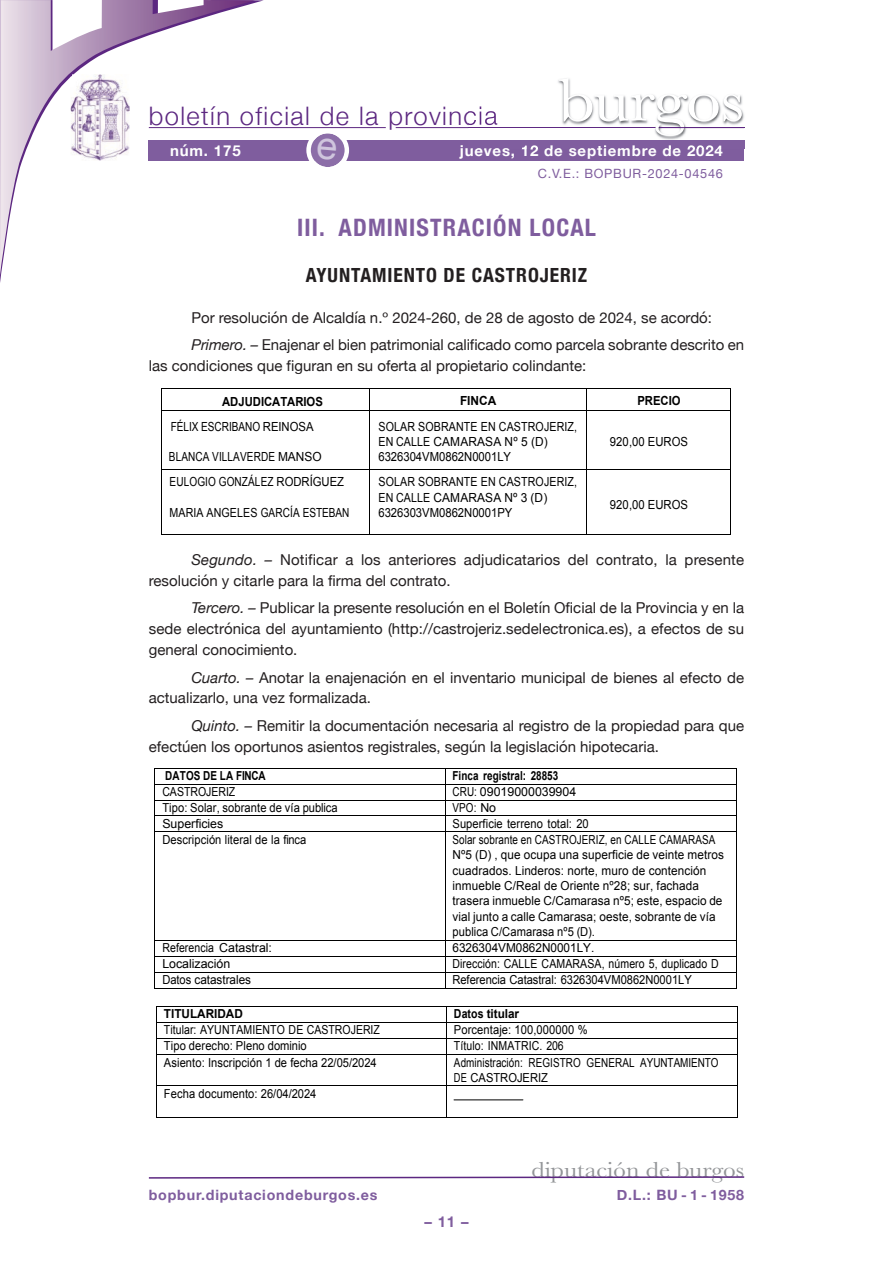
<style>
.page{position:relative;width:893px;height:1263px;background:#fff}
.page>*{position:absolute;margin:0;border:0;box-sizing:border-box;transform-origin:0 0}
.t1{font:63px "Baskerville";letter-spacing:-.01em;color:#fff;scale:1.12 1}
.t2{font:300 25.5px "Helvetica Neue";letter-spacing:.055em;color:#5c2781}
.t3{font:700 condensed 24px "Helvetica Neue";letter-spacing:.05em;color:#7f5d9e}
.t4{font:22.5px "Baskerville";color:#939598;scale:1.12 1}
.t5{font:700 condensed 19.5px "Helvetica Neue";letter-spacing:.05em;color:#231f20}
.t6{font:15px/21px "Helvetica Neue";color:#231f20}
.t7{font:700 15px "Helvetica Neue";letter-spacing:.055em;color:#fff}
.t8{font:700 15px "Helvetica Neue";color:#7f5d9e}
.t9{font:700 14.25px "Helvetica Neue";letter-spacing:.055em;color:#7f5d9e}
.t10{font:12.75px "Helvetica Neue";letter-spacing:.055em;color:#7f5d9e}
.t11{font:12.6px/15.5px "Arial";letter-spacing:.01em;color:#000;scale:.85 1}
.t12{font:12.6px "Arial";letter-spacing:.01em;color:#000;scale:.8 1}
.t13{font:12.6px "Arial";letter-spacing:.01em;color:#000;scale:.9 1}
.t14{font:700 12.6px "Arial";color:#000;scale:.9 1}
.t15{font:700 12.6px "Arial";color:#000;scale:.95 1}
.t16{font:12.45px/15.3px "Arial";letter-spacing:.01em;color:#000;scale:.8 1}
.t17{font:12.45px "Arial";letter-spacing:.01em;color:#000;scale:.9 1}
.t18{font:12.45px "Arial";letter-spacing:.01em;color:#000;scale:.85 1}
.t19{font:700 12.45px "Arial";color:#000;scale:.8 1}
.t20{font:12.45px "Arial";letter-spacing:.01em;color:#000}
.t21{font:12.45px "Arial";letter-spacing:.01em;color:#000;scale:.95 1}
.t22{font:700 12.45px "Arial";color:#000;scale:.85 1}
.t23{font:700 12.45px "Arial";color:#000;scale:.95 1}
.s1{font-style:italic}
</style>
<div class="page">
<hr style="left:396px;top:127px;width:348px;height:1px;background:#5c2781">
<hr style="left:149px;top:127px;width:237px;height:1px;background:#5c2781">
<svg style="left:0;top:0;width:255px;height:275px"></svg>
<div style="left:149px;top:140px;width:595px;height:20px;background:#7f5d9e"></div>
<svg style="left:148px;top:1176px;width:597px;height:3px"></svg>
<img style="left:468px;top:78px;width:277px;height:71px">
<img style="left:468px;top:127px;width:191px;height:1px">
<img style="left:468px;top:140px;width:276px;height:9px">
<img style="left:468px;top:145px;width:46px;height:4px">
<hr style="left:659px;top:127px;width:85px;height:1px;background:#5c2781">
<img style="left:71px;top:74px;width:59px;height:87px">
<hr style="left:161px;top:389px;width:570px;height:1px;background:#000">
<svg style="left:161px;top:390px;width:1px;height:20px"></svg>
<svg style="left:369px;top:390px;width:1px;height:20px"></svg>
<svg style="left:586px;top:390px;width:1px;height:20px"></svg>
<svg style="left:730px;top:390px;width:1px;height:20px"></svg>
<hr style="left:161px;top:410px;width:570px;height:1px;background:#000">
<hr style="left:161px;top:410px;width:1px;height:60px;background:#000">
<hr style="left:369px;top:410px;width:1px;height:60px;background:#000">
<hr style="left:586px;top:410px;width:1px;height:60px;background:#000">
<hr style="left:730px;top:410px;width:1px;height:60px;background:#000">
<hr style="left:161px;top:470px;width:570px;height:1px;background:#000">
<hr style="left:161px;top:470px;width:1px;height:65px;background:#000">
<hr style="left:161px;top:534px;width:208px;height:1px;background:#000">
<hr style="left:369px;top:470px;width:1px;height:65px;background:#000">
<hr style="left:370px;top:534px;width:216px;height:1px;background:#000">
<hr style="left:586px;top:470px;width:1px;height:65px;background:#000">
<hr style="left:586px;top:534px;width:144px;height:1px;background:#000">
<hr style="left:730px;top:470px;width:1px;height:65px;background:#000">
<hr style="left:155px;top:768px;width:581px;height:1px;background:#000">
<hr style="left:155px;top:784px;width:581px;height:1px;background:#000">
<hr style="left:155px;top:800px;width:581px;height:1px;background:#000">
<hr style="left:155px;top:815px;width:581px;height:1px;background:#000">
<svg style="left:445px;top:769px;width:1px;height:62px"></svg>
<svg style="left:736px;top:768px;width:1px;height:63px"></svg>
<hr style="left:155px;top:831px;width:581px;height:1px;background:#000">
<hr style="left:155px;top:832px;width:1px;height:108px;background:#000">
<hr style="left:445px;top:832px;width:1px;height:108px;background:#000">
<hr style="left:736px;top:832px;width:1px;height:108px;background:#000">
<hr style="left:155px;top:940px;width:581px;height:1px;background:#000">
<hr style="left:155px;top:956px;width:581px;height:1px;background:#000">
<hr style="left:155px;top:972px;width:581px;height:1px;background:#000">
<hr style="left:155px;top:988px;width:290px;height:1px;background:#000">
<svg style="left:445px;top:941px;width:1px;height:47px"></svg>
<hr style="left:446px;top:988px;width:290px;height:1px;background:#000">
<svg style="left:736px;top:940px;width:1px;height:49px"></svg>
<hr style="left:156px;top:1006px;width:582px;height:1px;background:#000">
<hr style="left:156px;top:1022px;width:582px;height:1px;background:#000">
<hr style="left:156px;top:1038px;width:582px;height:1px;background:#000">
<svg style="left:156px;top:1007px;width:1px;height:47px"></svg>
<svg style="left:446px;top:1007px;width:1px;height:47px"></svg>
<svg style="left:737px;top:1007px;width:1px;height:47px"></svg>
<hr style="left:156px;top:1054px;width:582px;height:1px;background:#000">
<hr style="left:156px;top:1055px;width:1px;height:31px;background:#000">
<hr style="left:446px;top:1055px;width:1px;height:31px;background:#000">
<hr style="left:737px;top:1055px;width:1px;height:31px;background:#000">
<hr style="left:156px;top:1086px;width:582px;height:1px;background:#000">
<hr style="left:156px;top:1086px;width:1px;height:32px;background:#000">
<hr style="left:156px;top:1117px;width:290px;height:1px;background:#000">
<hr style="left:446px;top:1086px;width:1px;height:32px;background:#000">
<hr style="left:447px;top:1117px;width:290px;height:1px;background:#000">
<hr style="left:737px;top:1086px;width:1px;height:32px;background:#000">
<hr style="left:454px;top:1099px;width:69px;height:1px;background:#000">
<svg style="left:306px;top:133px;width:43px;height:34px"></svg>
<h2 class="t2" style="left:149px;top:100px;width:350px">boletín oficial de la provincia</h2>
<h1 class="t1" style="left:558px;top:64px;width:168px">burgos</h1>
<p class="t7" style="left:170px;top:141px;width:72px">núm. 175</p>
<p class="t7" style="left:460px;top:141px;width:265px">jueves, 12 de septiembre de 2024</p>
<p class="t10" style="left:538px;top:166px;width:186px">C.V.E.: BOPBUR-2024-04546</p>
<h3 class="t3" style="left:297px;top:213px;width:300px">III. ADMINISTRACIÓN LOCAL</h3>
<h3 class="t5" style="left:306px;top:264px;width:283px">AYUNTAMIENTO DE CASTROJERIZ</h3>
<p class="t6" style="left:191px;top:303px;width:554px;line-height:27.5px">Por resolución de Alcaldía n.º 2024-260, de 28 de agosto de 2024, se acordó:<br><span class="s1">Primero. –</span> Enajenar el bien patrimonial calificado como parcela sobrante descrito en</p>
<p class="t6" style="left:149px;top:355px;width:439px">las condiciones que figuran en su oferta al propietario colindante:</p>
<p class="t14" style="left:222px;top:395px;width:114px">ADJUDICATARIOS</p>
<p class="t15" style="left:460px;top:394px;width:40px">FINCA</p>
<p class="t14" style="left:637px;top:394px;width:50px">PRECIO</p>
<p class="t12" style="left:171px;top:419px;width:180px">FÉLIX ESCRIBANO REINOSA</p>
<p class="t12" style="left:169px;top:450px;width:193px">BLANCA VILLAVERDE MANSO</p>
<p class="t11" style="left:378px;top:418px;width:235px">SOLAR SOBRANTE EN CASTROJERIZ,<br>EN CALLE CAMARASA Nº 5 (D)<br>6326304VM0862N0001LY</p>
<p class="t13" style="left:610px;top:435px;width:88px">920,00 EUROS</p>
<p class="t12" style="left:170px;top:475px;width:220px">EULOGIO GONZÁLEZ RODRÍGUEZ</p>
<p class="t11" style="left:170px;top:505px;width:213px">MARIA ANGELES GARCÍA ESTEBAN</p>
<p class="t11" style="left:378px;top:474px;width:235px">SOLAR SOBRANTE EN CASTROJERIZ,<br>EN CALLE CAMARASA Nº 3 (D)<br>6326303VM0862N0001PY</p>
<p class="t13" style="left:610px;top:497px;width:88px">920,00 EUROS</p>
<p class="t6" style="left:149px;top:549px;width:597px;text-indent:43px"><span class="s1">Segundo. –</span> Notificar a los anteriores adjudicatarios del contrato, la presente resolución y citarle para la firma del contrato.</p>
<p class="t6" style="left:149px;top:597px;width:597px;text-align:justify;text-indent:43px"><span class="s1">Tercero. –</span> Publicar la presente resolución en el Boletín Oficial de la Provincia y en la sede electrónica del ayuntamiento (http://castrojeriz.sedelectronica.es), a efectos de su general conocimiento.</p>
<p class="t6" style="left:149px;top:666px;width:597px;text-indent:43px"><span class="s1">Cuarto. –</span> Anotar la enajenación en el inventario municipal de bienes al efecto de actualizarlo, una vez formalizada.</p>
<p class="t6" style="left:149px;top:715px;width:597px;text-indent:43px"><span class="s1">Quinto. –</span> Remitir la documentación necesaria al registro de la propiedad para que efectúen los oportunos asientos registrales, según la legislación hipotecaria.</p>
<p class="t19" style="left:165px;top:768px;width:127px">DATOS DE LA FINCA</p>
<p class="t19" style="left:452px;top:768px;width:134px">Finca registral: 28853</p>
<p class="t18" style="left:162px;top:784px;width:87px">CASTROJERIZ</p>
<p class="t16" style="left:452px;top:784px;width:156px">CRU: 09019000039904</p>
<p class="t17" style="left:162px;top:800px;width:196px">Tipo: Solar, sobrante de vía publica</p>
<p class="t16" style="left:452px;top:800px;width:56px">VPO: No</p>
<p class="t20" style="left:162px;top:816px;width:62px">Superficies</p>
<p class="t17" style="left:452px;top:816px;width:153px">Superficie terreno total: 20</p>
<p class="t17" style="left:162px;top:833px;width:161px">Descripción literal de la finca</p>
<p class="t16" style="left:452px;top:832px;width:341px">Solar sobrante en CASTROJERIZ, en CALLE CAMARASA Nº5 (D) , que ocupa una superficie de veinte metros cuadrados. Linderos: norte, muro de contención inmueble C/Real de Oriente nº28; sur, fachada trasera inmueble C/Camarasa nº5; este, espacio de vial junto a calle Camarasa; oeste, sobrante de vía publica C/Camarasa nº5 (D).</p>
<p class="t18" style="left:162px;top:940px;width:130px">Referencia Catastral:</p>
<p class="t21" style="left:452px;top:940px;width:151px">6326304VM0862N0001LY.</p>
<p class="t20" style="left:162px;top:956px;width:69px">Localización</p>
<p class="t18" style="left:452px;top:956px;width:315px">Dirección: CALLE CAMARASA, número 5, duplicado D</p>
<p class="t17" style="left:162px;top:972px;width:100px">Datos catastrales</p>
<p class="t17" style="left:452px;top:972px;width:267px">Referencia Catastral: 6326304VM0862N0001LY</p>
<p class="t23" style="left:164px;top:1007px;width:85px">TITULARIDAD</p>
<p class="t22" style="left:454px;top:1007px;width:78px">Datos titular</p>
<p class="t18" style="left:164px;top:1023px;width:256px">Titular: AYUNTAMIENTO DE CASTROJERIZ</p>
<p class="t17" style="left:454px;top:1023px;width:150px">Porcentaje: 100,000000 %</p>
<p class="t17" style="left:164px;top:1039px;width:160px">Tipo derecho: Pleno dominio</p>
<p class="t18" style="left:454px;top:1039px;width:131px">Título: INMATRIC. 206</p>
<p class="t17" style="left:164px;top:1056px;width:238px">Asiento: Inscripción 1 de fecha 22/05/2024</p>
<p class="t16" style="left:454px;top:1055px;width:332px;line-height:14.5px">Administración: REGISTRO GENERAL AYUNTAMIENTO<br>DE CASTROJERIZ</p>
<p class="t17" style="left:164px;top:1087px;width:171px">Fecha documento: 26/04/2024</p>
<h3 class="t4" style="left:531px;top:1157px;width:191px">diputación de burgos</h3>
<p class="t9" style="left:149px;top:1186px;width:230px">bopbur.diputaciondeburgos.es</p>
<p class="t9" style="left:617px;top:1186px;width:129px">D.L.: BU - 1 - 1958</p>
<p class="t8" style="left:424px;top:1212px;width:46px">– 11 –</p>
</div>
